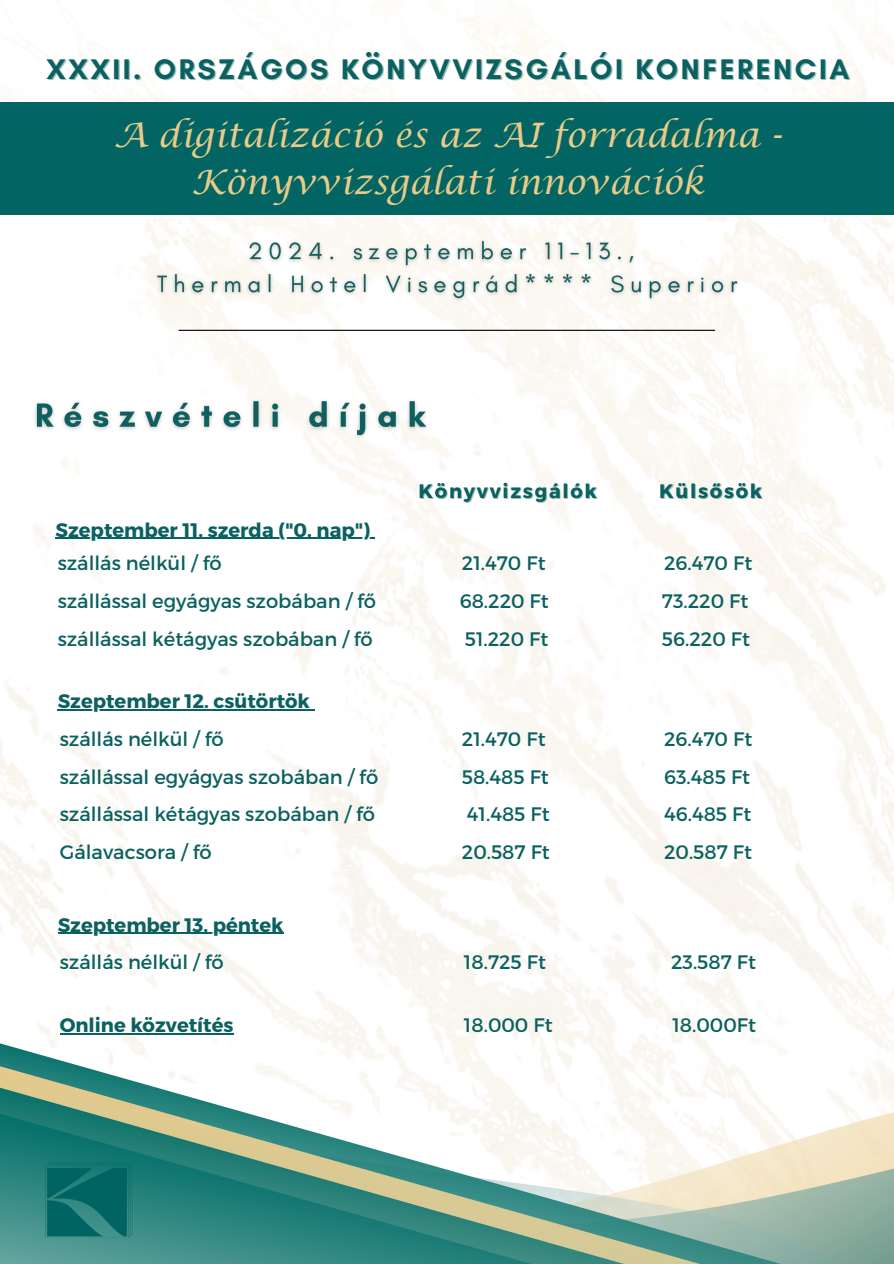
<style>
.page{position:relative;width:894px;height:1264px;background:#fff}
.page>*{position:absolute;margin:0;border:0;box-sizing:border-box;transform-origin:0 0}
.t1{font:33.75px/47.2px "Lucida Calligraphy";color:#e9cb89;text-align:center}
.t2{font:700 28.95px "Glacial Indifference";letter-spacing:.09em;color:#0a6160}
.t3{font:19.5px "Montserrat";color:#0a6160}
.t4{font:700 19.5px "Montserrat";color:#0a6160}
.t5{font:700 19.5px "Montserrat";letter-spacing:.09em;color:#0a6160}
</style>
<div class="page">
<img style="left:0;top:4px;width:893px;height:964px">
<svg style="left:60px;top:968px;width:833px;height:50px"></svg>
<svg style="left:274px;top:1018px;width:619px;height:245px"></svg>
<svg style="left:0;top:1020px;width:817px;height:27px"></svg>
<svg style="left:0;top:1047px;width:832px;height:22px"></svg>
<svg style="left:0;top:1069px;width:832px;height:26px"></svg>
<svg style="left:0;top:1095px;width:832px;height:168px"></svg>
<hr style="left:178px;top:330px;width:537px;height:1px;background:#000">
<div style="left:0;top:102px;width:893px;height:112px;background:#006462"></div>
<img style="left:45px;top:1162px;width:88px;height:75px">
<img style="left:150px;top:234px;width:594px;height:72px">
<img style="left:28px;top:393px;width:408px;height:53px">
<hr style="left:55px;top:537px;width:315px;height:2px;background:#0a6160">
<hr style="left:58px;top:709px;width:252px;height:1px;background:#0a6160">
<hr style="left:58px;top:932px;width:225px;height:1px;background:#0a6160">
<hr style="left:60px;top:1033px;width:173px;height:1px;background:#0a6160">
<h2 class="t2" style="left:46px;top:51px;width:804px">XXXII. ORSZÁGOS KÖNYVVIZSGÁLÓI KONFERENCIA</h2>
<p class="t1" style="left:114px;top:113px;width:669px">A digitalizáció és az AI forradalma -<br>Könyvvizsgálati innovációk</p>
<h5 class="t4" style="left:55px;top:517px;width:316px">Szeptember 11. szerda ("0. nap")</h5>
<p class="t5" style="left:418px;top:478px;width:180px">Könyvvizsgálók</p>
<h5 class="t3" style="left:58px;top:550px;width:165px">szállás nélkül / fő</h5>
<p class="t3" style="left:461px;top:550px;width:85px">21.470 Ft</p>
<p class="t3" style="left:58px;top:588px;width:320px">szállással egyágyas szobában / fő</p>
<p class="t3" style="left:58px;top:626px;width:316px">szállással kétágyas szobában / fő</p>
<p class="t4" style="left:58px;top:688px;width:254px">Szeptember 12. csütörtök</p>
<p class="t3" style="left:459px;top:588px;width:91px">68.220 Ft</p>
<p class="t3" style="left:464px;top:626px;width:85px">51.220 Ft</p>
<p class="t5" style="left:659px;top:478px;width:104px">Külsősök</p>
<p class="t3" style="left:664px;top:550px;width:90px">26.470 Ft</p>
<h5 class="t3" style="left:661px;top:588px;width:88px">73.220 Ft</h5>
<p class="t3" style="left:661px;top:626px;width:90px">56.220 Ft</p>
<p class="t3" style="left:60px;top:726px;width:165px">szállás nélkül / fő</p>
<h5 class="t3" style="left:461px;top:726px;width:85px">21.470 Ft</h5>
<p class="t3" style="left:664px;top:726px;width:90px">26.470 Ft</p>
<p class="t3" style="left:60px;top:764px;width:320px">szállással egyágyas szobában / fő</p>
<p class="t3" style="left:60px;top:801px;width:316px">szállással kétágyas szobában / fő</p>
<h5 class="t3" style="left:461px;top:764px;width:89px">58.485 Ft</h5>
<p class="t3" style="left:467px;top:801px;width:84px">41.485 Ft</p>
<p class="t3" style="left:664px;top:764px;width:88px">63.485 Ft</p>
<p class="t3" style="left:664px;top:801px;width:89px">46.485 Ft</p>
<p class="t3" style="left:60px;top:839px;width:153px">Gálavacsora / fő</p>
<p class="t3" style="left:461px;top:839px;width:89px">20.587 Ft</p>
<p class="t3" style="left:664px;top:839px;width:89px">20.587 Ft</p>
<p class="t4" style="left:58px;top:912px;width:227px">Szeptember 13. péntek</p>
<p class="t3" style="left:60px;top:949px;width:165px">szállás nélkül / fő</p>
<p class="t3" style="left:464px;top:949px;width:83px">18.725 Ft</p>
<p class="t3" style="left:670px;top:949px;width:86px">23.587 Ft</p>
<p class="t4" style="left:60px;top:1012px;width:175px">Online közvetítés</p>
<p class="t3" style="left:464px;top:1012px;width:90px">18.000 Ft</p>
<h5 class="t3" style="left:672px;top:1012px;width:85px">18.000Ft</h5>
</div>
